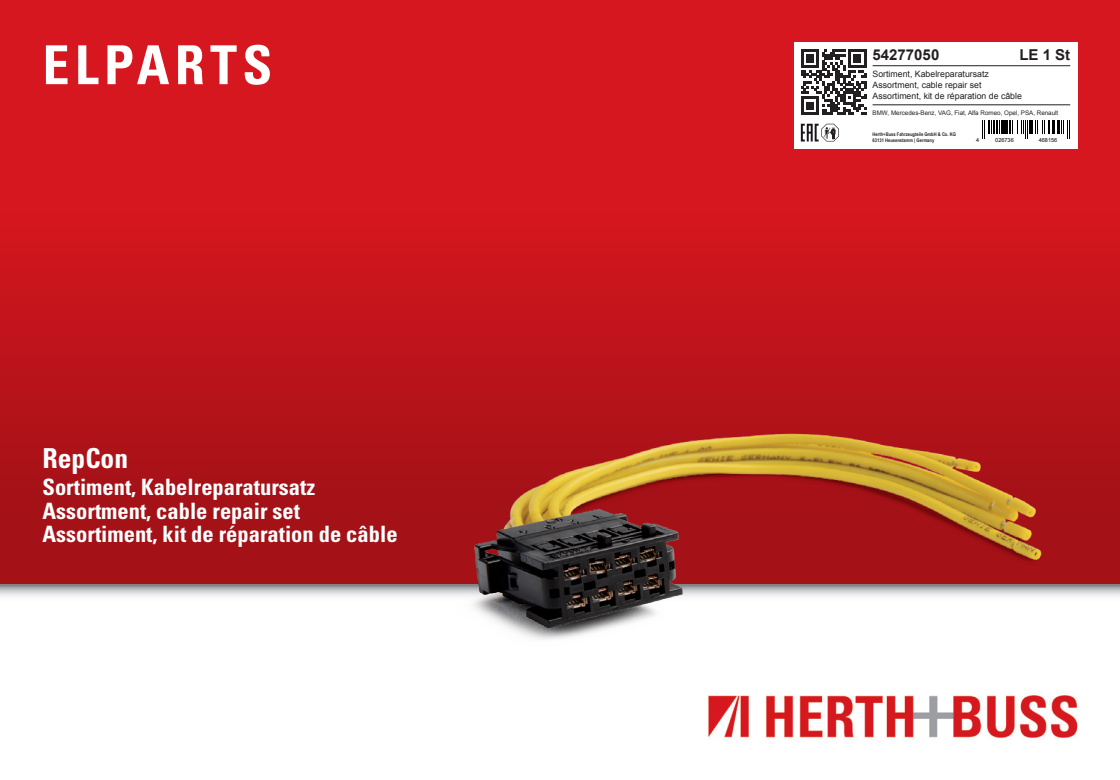
<style>
.page{position:relative;width:1120px;height:780px;background:#fff}
.page>*{position:absolute;margin:0;border:0;box-sizing:border-box;transform-origin:0 0}
.t1{font:700 condensed 53.75px "Univers";letter-spacing:.1em;color:#fff}
.t2{font:700 condensed 27.5px "Univers";color:#fff}
.t3{font:700 condensed 22.5px/23.8px "Univers";color:#fff}
.t4{font:700 15px "Arial";color:#231f20}
.t5{font:8.75px/11.2px "Arial";color:#231f20}
.t6{font:6.25px "Arial";color:#231f20}
.t7{font:5.5px "Arial";color:#000001}
.t8{font:700 5px/6px "Arial Narrow";color:#231f20}
</style>
<div class="page">
<div style="left:0;top:0;width:1120px;height:585px;background:linear-gradient(to bottom,#e41922,#a11016)"></div>
<svg style="left:0;top:585px;width:1120px;height:12px"></svg>
<img style="left:457px;top:419px;width:600px;height:221px">
<img style="left:708px;top:695px;width:370px;height:44px">
<div style="left:794px;top:43px;width:283px;height:106px;background:#fff"></div>
<hr style="left:872px;top:65px;width:198px;height:1px;background:#231f20">
<hr style="left:872px;top:105px;width:198px;height:1px;background:#231f20">
<hr style="left:1001px;top:120px;width:3px;height:14px;background:#000001">
<hr style="left:1005px;top:120px;width:3px;height:14px;background:#000001">
<hr style="left:1030px;top:120px;width:3px;height:14px;background:#000001">
<svg style="left:1035px;top:120px;width:20px;height:14px"></svg>
<hr style="left:1057px;top:120px;width:3px;height:14px;background:#000001">
<svg style="left:982px;top:120px;width:18px;height:19px"></svg>
<svg style="left:1009px;top:120px;width:19px;height:19px"></svg>
<svg style="left:1061px;top:120px;width:9px;height:19px"></svg>
<svg style="left:801px;top:49px;width:65px;height:113px"></svg>
<h1 class="t1" style="left:43px;top:32px;width:231px">ELPARTS</h1>
<p class="t2" style="left:43px;top:441px;width:87px">RepCon</p>
<p class="t3" style="left:43px;top:474px;width:356px">Sortiment, Kabelreparatursatz<br>Assortment, cable repair set<br>Assortiment, kit de réparation de câble</p>
<p class="t4" style="left:872px;top:45px;width:68px">54277050</p>
<p class="t4" style="left:1019px;top:45px;width:52px">LE 1 St</p>
<p class="t5" style="left:872px;top:68px;width:151px">Sortiment, Kabelreparatursatz<br>Assortment, cable repair set<br>Assortiment, kit de réparation de câble</p>
<p class="t6" style="left:872px;top:108px;width:187px">BMW, Mercedes-Benz, VAG, Fiat, Alfa Romeo, Opel, PSA, Renault</p>
<p class="t8" style="left:872px;top:130px;width:85px">Herth+Buss Fahrzeugteile GmbH &amp; Co. KG<br>63131 Heusenstamm | Germany</p>
<p class="t7" style="left:976px;top:136px;width:5px">4</p>
<p class="t7" style="left:995px;top:136px;width:20px">026736</p>
<p class="t7" style="left:1038px;top:136px;width:20px">468156</p>
</div>
